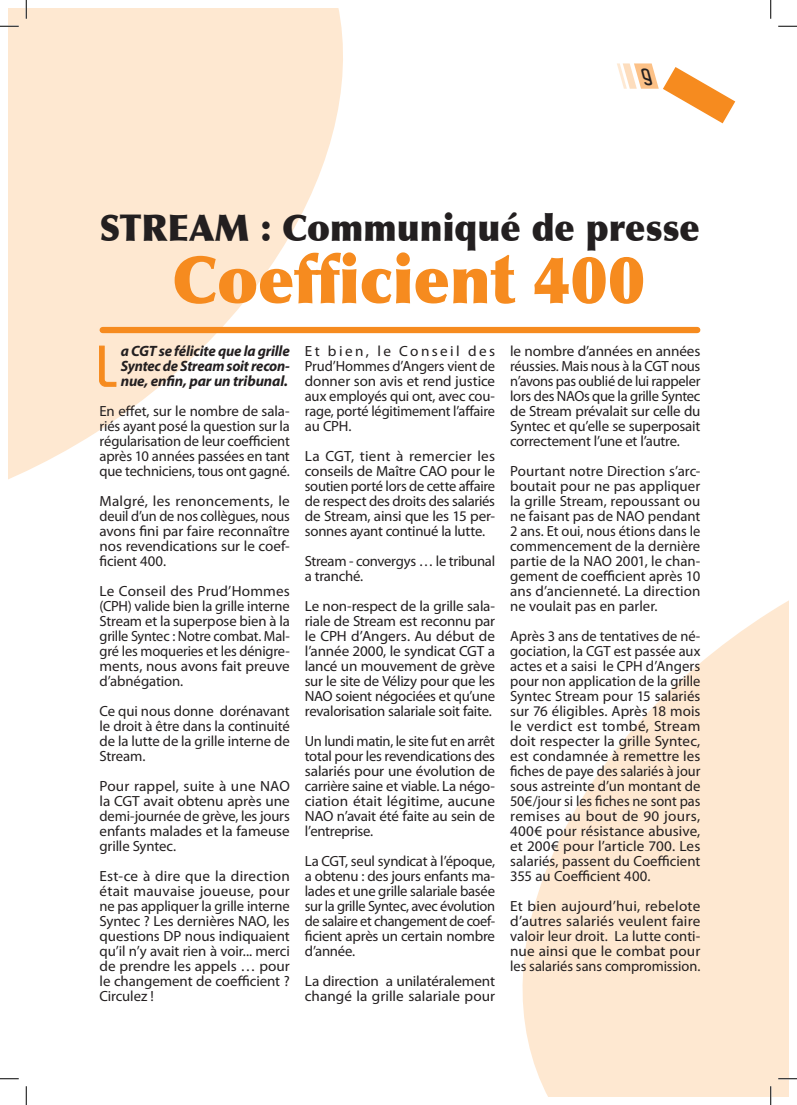
<style>
.page{position:relative;width:797px;height:1105px;background:#fff}
.page>*{position:absolute;margin:0;border:0;box-sizing:border-box;transform-origin:0 0}
.t1{font:900 65.62px "Optima";color:#f68b1f;scale:.96 1}
.t2{font:600 55.5px "Aldo";color:#f68b1f}
.t3{font:900 36.75px "Optima";color:#231f20;scale:.96 1}
.t4{font:italic 600 22.5px "Aldo";color:#231f20}
.t5{font:italic 700 15px/15px "Myriad Pro";letter-spacing:-.01em;color:#231f20;text-align:justify}
.t6{font:14.75px/15px "Myriad Pro";letter-spacing:-.01em;color:#231f20;text-align:justify}
</style>
<div class="page">
<svg style="left:9px;top:9px;width:391px;height:470px;fill:#fee8d1"></svg>
<svg style="left:617px;top:63px;width:118px;height:60px"></svg>
<svg style="left:522px;top:601px;width:266px;height:495px;fill:#fee8d1"></svg>
<div style="left:103px;top:327px;width:594px;height:6px;background:#f68b1f"></div>
<svg style="left:99px;top:345px;width:18px;height:42px"></svg>
<svg style="left:0;top:25px;width:19px;height:2px"></svg>
<svg style="left:778px;top:25px;width:19px;height:2px"></svg>
<svg style="left:0;top:1078px;width:19px;height:1px"></svg>
<svg style="left:778px;top:1078px;width:19px;height:1px"></svg>
<svg style="left:25px;top:0;width:2px;height:19px"></svg>
<svg style="left:25px;top:1086px;width:2px;height:19px"></svg>
<svg style="left:770px;top:0;width:1px;height:19px"></svg>
<svg style="left:770px;top:1086px;width:1px;height:19px"></svg>
<h3 class="t4" style="left:645px;top:64px;width:18px">9</h3>
<h3 class="t3" style="left:99px;top:206px;width:626px">STREAM : Communiqué de presse</h3>
<h1 class="t1" style="left:172px;top:240px;width:494px">Coefficient 400</h1>
<h2 class="t2" style="left:99px;top:335px;width:23px">L</h2>
<p class="t5" style="left:121px;top:343px;width:170px">a CGT se félicite que la grille Syntec de Stream soit recon&shy;nue, enfin, par un tribunal.</p>
<p class="t6" style="left:99px;top:404px;width:192px">En effet, sur le nombre de sala&shy;riés ayant posé la question sur la régularisation de leur coefficient après 10 années passées en tant que techniciens, tous ont gagné.</p>
<p class="t6" style="left:99px;top:494px;width:192px">Malgré, les renoncements, le deuil d’un de nos collègues, nous avons fini par faire reconnaître nos revendications sur le coef&shy;ficient 400.</p>
<p class="t6" style="left:99px;top:584px;width:192px">Le Conseil des Prud’Hommes (CPH) valide bien la grille interne Stream et la superpose bien à la grille Syntec : Notre combat. Mal&shy;gré les moqueries et les dénigre&shy;ments, nous avons fait preuve d’abnégation.</p>
<p class="t6" style="left:99px;top:704px;width:192px">Ce qui nous donne dorénavant le droit à être dans la continuité de la lutte de la grille interne de Stream.</p>
<p class="t6" style="left:99px;top:779px;width:192px">Pour rappel, suite à une NAO la CGT avait obtenu après une demi-journée de grève, les jours enfants malades et la fameuse grille Syntec.</p>
<p class="t6" style="left:99px;top:869px;width:192px">Est-ce à dire que la direction était mauvaise joueuse, pour ne pas appliquer la grille interne Syntec ? Les dernières NAO, les questions DP nous indiquaient qu’il n’y avait rien à voir... merci de prendre les appels … pour le changement de coefficient ?<br>Circulez !</p>
<p class="t6" style="left:305px;top:344px;width:192px">Et bien, le Conseil des Prud’Hommes d’Angers vient de donner son avis et rend justice aux employés qui ont, avec cou&shy;rage, porté légitimement l’affaire au CPH.</p>
<p class="t6" style="left:305px;top:449px;width:192px">La CGT, tient à remercier les conseils de Maître CAO pour le soutien porté lors de cette affaire de respect des droits des salariés de Stream, ainsi que les 15 per&shy;sonnes ayant continué la lutte.</p>
<p class="t6" style="left:305px;top:554px;width:192px">Stream - convergys … le tribunal a tranché.</p>
<p class="t6" style="left:305px;top:599px;width:192px">Le non-respect de la grille sala&shy;riale de Stream est reconnu par le CPH d’Angers. Au début de l’année 2000, le syndicat CGT a lancé un mouvement de grève sur le site de Vélizy pour que les NAO soient négociées et qu’une revalorisation salariale soit faite.</p>
<p class="t6" style="left:305px;top:734px;width:192px">Un lundi matin, le site fut en arrêt total pour les revendications des salariés pour une évolution de carrière saine et viable. La négo&shy;ciation était légitime, aucune NAO n’avait été faite au sein de l’entreprise.</p>
<p class="t6" style="left:305px;top:854px;width:192px">La CGT, seul syndicat à l’époque, a obtenu : des jours enfants ma&shy;lades et une grille salariale basée sur la grille Syntec, avec évolution de salaire et changement de coef&shy;ficient après un certain nombre d’année.</p>
<p class="t6" style="left:305px;top:974px;width:192px">La direction a unilatéralement changé la grille salariale pour</p>
<p class="t6" style="left:510px;top:344px;width:192px">le nombre d’années en années réussies. Mais nous à la CGT nous n’avons pas oublié de lui rappeler lors des NAOs que la grille Syntec de Stream prévalait sur celle du Syntec et qu’elle se superposait correctement l’une et l’autre.</p>
<p class="t6" style="left:510px;top:464px;width:192px">Pourtant notre Direction s’arc&shy;boutait pour ne pas appliquer la grille Stream, repoussant ou ne faisant pas de NAO pendant 2 ans. Et oui, nous étions dans le commencement de la dernière partie de la NAO 2001, le chan&shy;gement de coefficient après 10 ans d’ancienneté. La direction ne voulait pas en parler.</p>
<p class="t6" style="left:510px;top:629px;width:192px">Après 3 ans de tentatives de né&shy;gociation, la CGT est passée aux actes et a saisi le CPH d’Angers pour non application de la grille Syntec Stream pour 15 salariés sur 76 éligibles. Après 18 mois le verdict est tombé, Stream doit respecter la grille Syntec, est condamnée à remettre les fiches de paye des salariés à jour sous astreinte d’un montant de 50€/jour si les fiches ne sont pas remises au bout de 90 jours, 400€ pour résistance abusive, et 200€ pour l’article 700. Les salariés, passent du Coefficient 355 au Coefficient 400.</p>
<p class="t6" style="left:510px;top:899px;width:192px">Et bien aujourd’hui, rebelote d’autres salariés veulent faire valoir leur droit. La lutte conti&shy;nue ainsi que le combat pour les salariés sans compromission.</p>
</div>
